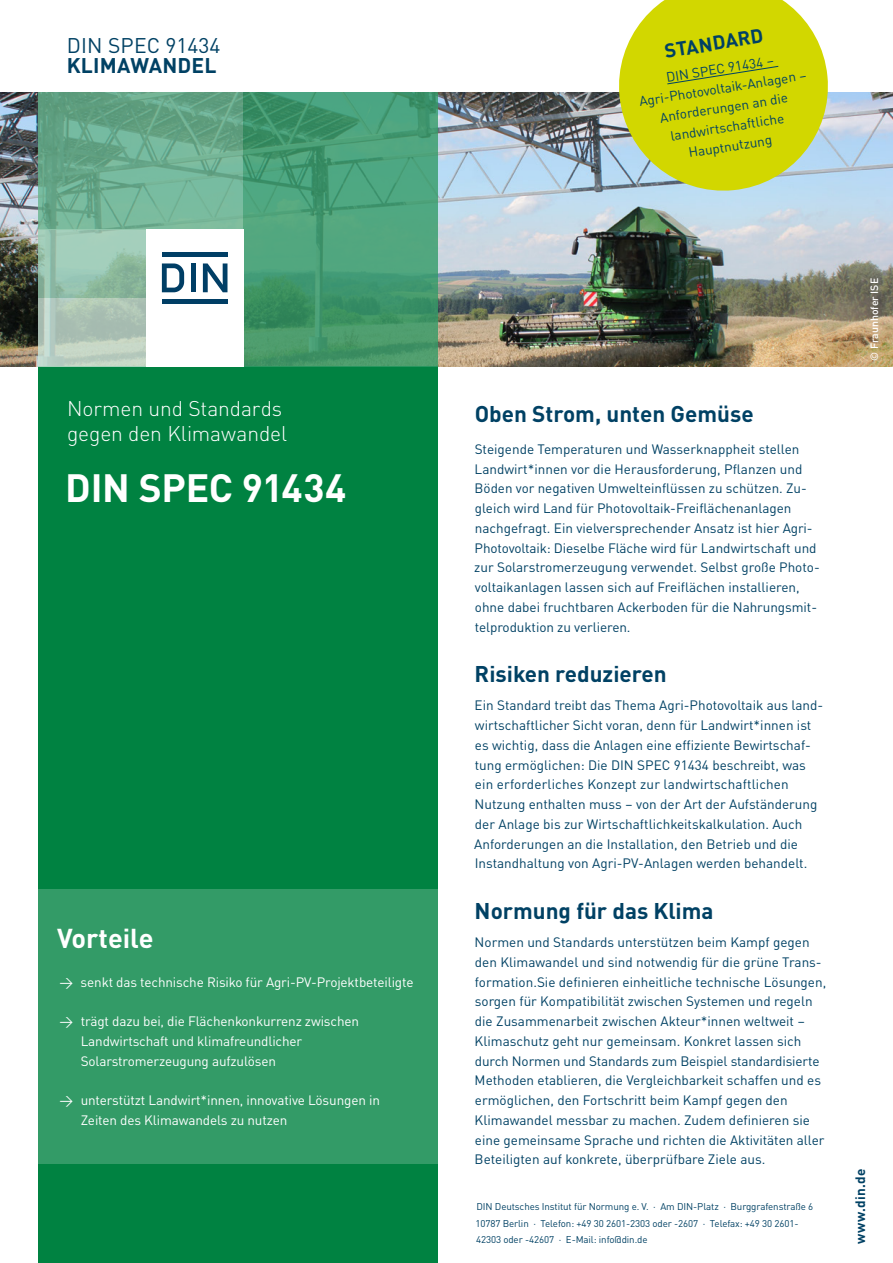
<style>
.page{position:relative;width:893px;height:1263px;background:#fff}
.page>*{position:absolute;margin:0;border:0;box-sizing:border-box;transform-origin:0 0}
.t1{font:700 39px "DINOT";letter-spacing:-.01em;color:#fff}
.t2{font:700 27px "DINOT";color:#fff}
.t3{font:700 22.5px "DINOT";color:#004164}
.t4{font:300 21px/25.2px "DINOT";letter-spacing:-.005em;color:#fff}
.t5{font:21px "DINOT";letter-spacing:.01em;color:#004164}
.t6{font:700 21px "DINOT";letter-spacing:.01em;color:#004164}
.t7{font:700 19.5px "DINOT";color:#004164}
.t8{font:13.5px/19.8px "DINOT";color:#004164}
.t9{font:13.5px/19.8px "DINOT";letter-spacing:-.01em;color:#fff}
.t10{font:700 13.5px "DINOT";letter-spacing:.01em;color:#004164}
.t11{font:500 10.5px "DINOT";color:#fff}
.t12{font:9.75px/16.5px "DINOT";letter-spacing:-.01em;color:#004164}
</style>
<div class="page">
<img style="left:0;top:92px;width:893px;height:275px">
<div style="left:38px;top:367px;width:400px;height:896px;background:#008241"></div>
<svg style="left:243px;top:92px;width:195px;height:275px;background:#4d9f78"></svg>
<svg style="left:38px;top:92px;width:205px;height:138px;background:#6bac8f"></svg>
<div style="left:146px;top:229px;width:97px;height:138px;background:#fff"></div>
<svg style="left:162px;top:263px;width:22px;height:29px"></svg>
<hr style="left:162px;top:253px;width:65px;height:4px;background:#003e65">
<hr style="left:191px;top:263px;width:4px;height:29px;background:#003e65">
<svg style="left:203px;top:263px;width:24px;height:29px"></svg>
<hr style="left:162px;top:299px;width:65px;height:4px;background:#003e65">
<svg style="left:38px;top:298px;width:108px;height:69px;background:#b4c9bb"></svg>
<svg style="left:38px;top:230px;width:108px;height:68px;background:#98c3ae"></svg>
<svg style="left:614px;top:0;width:219px;height:196px;background:#cfd837"></svg>
<div style="left:38px;top:889px;width:400px;height:275px;background:#339b67"></div>
<h3 class="t5" style="left:67px;top:29px;width:155px">DIN SPEC 91434</h3>
<h3 class="t6" style="left:67px;top:49px;width:151px">KLIMAWANDEL</h3>
<h3 class="t4" style="left:67px;top:394px;width:222px">Normen und Standards gegen den Klimawandel</h3>
<h1 class="t1" style="left:65px;top:457px;width:283px">DIN SPEC 91434</h1>
<h2 class="t2" style="left:57px;top:917px;width:98px">Vorteile</h2>
<p class="t9" style="left:59px;top:971px;width:356px">→ senkt das technische Risiko für Agri-PV-Projektbeteiligte</p>
<p class="t9" style="left:81px;top:1010px;width:280px;text-indent:-21px">→ trägt dazu bei, die Flächenkonkurrenz zwischen<br>Landwirtschaft und klimafreundlicher<br>Solarstromerzeugung aufzulösen</p>
<p class="t9" style="left:81px;top:1089px;width:301px;text-indent:-21px">→ unterstützt Landwirt*innen, innovative Lösungen in<br>Zeiten des Klimawandels zu nutzen</p>
<h3 class="t7" style="left:662px;top:36px;width:101px;rotate:-9deg">STANDARD</h3>
<p class="t8" style="left:634px;top:71px;width:171px;text-align:center;rotate:-9deg">DIN SPEC 91434 –<br>Agri-Photovoltaik-Anlagen –<br>Anforderungen an die landwirtschaftliche<br>Hauptnutzung</p>
<h3 class="t3" style="left:475px;top:396px;width:280px">Oben Strom, unten Gemüse</h3>
<p class="t8" style="left:474px;top:438px;width:347px">Steigende Temperaturen und Wasserknappheit stellen Landwirt*innen vor die Herausforderung, Pflanzen und Böden vor negativen Umwelteinflüssen zu schützen. Zu&shy;gleich wird Land für Photovoltaik-Freiflächenanlagen nachgefragt. Ein vielversprechender Ansatz ist hier Agri-Photovoltaik: Dieselbe Fläche wird für Landwirtschaft und zur Solarstromerzeugung verwendet. Selbst große Photo&shy;voltaikanlagen lassen sich auf Freiflächen installieren, ohne dabei fruchtbaren Ackerboden für die Nahrungsmit&shy;telproduktion zu verlieren.</p>
<h3 class="t3" style="left:475px;top:657px;width:193px">Risiken reduzieren</h3>
<p class="t8" style="left:474px;top:694px;width:351px">Ein Standard treibt das Thema Agri-Photovoltaik aus land&shy;wirtschaftlicher Sicht voran, denn für Landwirt*innen ist es wichtig, dass die Anlagen eine effiziente Bewirtschaf&shy;tung ermöglichen: Die DIN SPEC 91434 beschreibt, was ein erforderliches Konzept zur landwirtschaftlichen Nutzung enthalten muss – von der Art der Aufständerung der Anlage bis zur Wirtschaftlichkeitskalkulation. Auch Anforderungen an die Installation, den Betrieb und die Instandhaltung von Agri-PV-Anlagen werden behandelt.</p>
<h3 class="t3" style="left:475px;top:893px;width:240px">Normung für das Klima</h3>
<p class="t8" style="left:475px;top:931px;width:353px">Normen und Standards unterstützen beim Kampf gegen den Klimawandel und sind notwendig für die grüne Trans&shy;formation.Sie definieren einheitliche technische Lösungen, sorgen für Kompatibilität zwischen Systemen und regeln die Zusammenarbeit zwischen Akteur*innen weltweit – Klimaschutz geht nur gemeinsam. Konkret lassen sich durch Normen und Standards zum Beispiel standardisierte Methoden etablieren, die Vergleichbarkeit schaffen und es ermöglichen, den Fortschritt beim Kampf gegen den Klimawandel messbar zu machen. Zudem definieren sie eine gemeinsame Sprache und richten die Aktivitäten aller Beteiligten auf konkrete, überprüfbare Ziele aus.</p>
<p class="t12" style="left:475px;top:1197px;width:339px">DIN Deutsches Institut für Normung e. V. · Am DIN-Platz · Burggrafenstraße 6<br>10787 Berlin · Telefon: +49 30 2601-2303 oder -2607 · Telefax: +49 30 2601-<br>42303 oder -42607 · E-Mail: info@din.de</p>
<p class="t11" style="left:866px;top:361px;width:84px;rotate:-90deg">© Fraunhofer ISE</p>
<p class="t10" style="left:850px;top:1244px;width:76px;rotate:-90deg">www.din.de</p>
</div>
